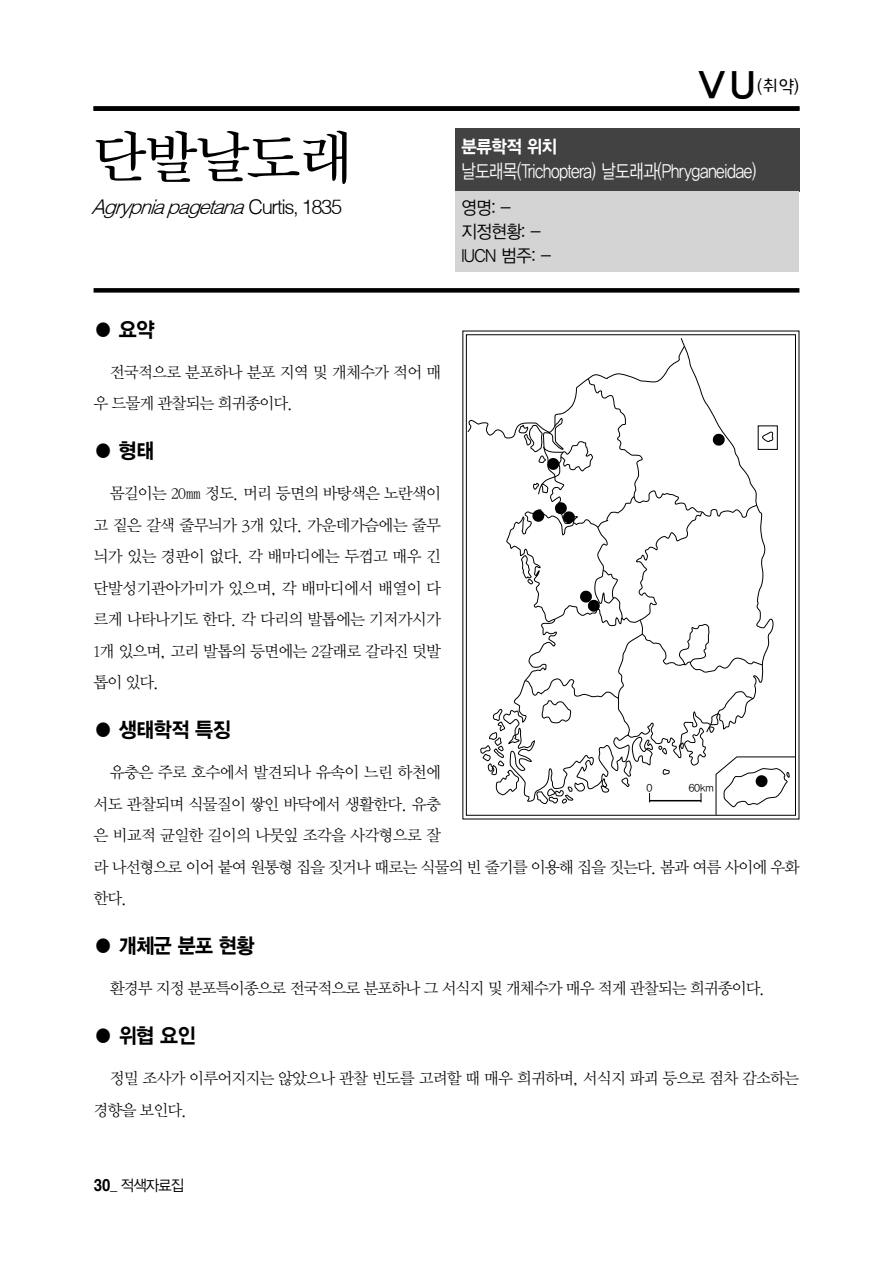
<style>
.page{position:relative;width:893px;height:1263px;background:#fff}
.page>*{position:absolute;margin:0;border:0;box-sizing:border-box;transform-origin:0 0}
.t1{font:60px "Sand Tm";letter-spacing:-.05em;color:#000}
.t2{font:21px "ks GO150";letter-spacing:-.025em;color:#000;scale:.93 1}
.t3{font:italic 300 20.25px "Helvetica";color:#000}
.t4{font:19.5px "ks GO120";letter-spacing:-.025em;color:#fff;scale:.8 1}
.t5{font:18px/24px "ks GO120";letter-spacing:-.025em;color:#000;scale:.93 1}
.t6{font:18px "ks GO220";color:#000}
.t7{font:18px "ks GO150";letter-spacing:-.025em;color:#fff;scale:.93 1}
.t8{font:16.05px/31.5px "ks J Mj";letter-spacing:-.055em;color:#000}
.t9{font:15.45px "ks GO120";letter-spacing:-.05em;color:#000;scale:.93 1}
.t10{font:10.5px "ks GO120";color:#000}
.s1{font-style:normal}
.s2{font-family:"ks GO240";font-size:39px}
.s3{font-family:"H Ygtr E"}
.s4{font-family:"Helvetica";font-weight:300}
</style>
<div class="page">
<div style="left:94px;top:288px;width:705px;height:5px;background:#000"></div>
<div style="left:94px;top:106px;width:705px;height:5px;background:#000"></div>
<svg style="left:480px;top:346px;width:315px;height:469px"></svg>
<div style="left:455px;top:128px;width:344px;height:63px;background:#424242"></div>
<div style="left:455px;top:191px;width:344px;height:81px;background:#d4d4d4"></div>
<h1 class="t1" style="left:94px;top:129px;width:259px">단발날도래</h1>
<p class="t3" style="left:91px;top:194px;width:253px">Agrypniapagetana<span class="s1">C u r t i s , 1 8 3 5</span></p>
<p class="t6" style="left:696px;top:78px;width:105px"><span class="s2">VU</span>(취약)</p>
<p class="t7" style="left:461px;top:138px;width:104px">분류학적 위치</p>
<p class="t4" style="left:461px;top:160px;width:371px">날도래목( richoptera) 날도래과(Phryganeidae)</p>
<p class="t5" style="left:461px;top:196px;width:87px">영명: - 지정현황: -<br>IU</p>
<p class="t5" style="left:465px;top:219px;width:16px">IU</p>
<p class="t5" style="left:505px;top:219px;width:38px">범주:</p>
<p class="t5" style="left:501px;top:244px;width:55px">범주: -</p>
<h2 class="t2" style="left:94px;top:318px;width:67px">● 요약</h2>
<p class="t8" style="left:94px;top:353px;width:349px;text-indent:16px">전국적으로 분포하나 분포 지역 및 개체수가 적어 매 우 드물게 관찰되는 희귀종이다.</p>
<h2 class="t2" style="left:94px;top:440px;width:67px">● 형태</h2>
<p class="t8" style="left:94px;top:474px;width:349px;text-align:justify;text-indent:16px">몸길이는 20㎜ 정도. 머리 등면의 바탕색은 노란색이 고 짙은 갈색 줄무늬가 3개 있다. 가운데가슴에는 줄무 늬가 있는 경판이 없다. 각 배마디에는 두껍고 매우 긴 단발성기관아가미가 있으며, 각 배마디에서 배열이 다 르게 나타나기도 한다. 각 다리의 발톱에는 기저가시가 1개 있으며, 고리 발톱의 등면에는 2갈래로 갈라진 덧발 톱이 있다.</p>
<h2 class="t2" style="left:94px;top:719px;width:149px">● 생태학적 특징</h2>
<p class="t8" style="left:94px;top:753px;width:707px;text-indent:16px">유충은 주로 호수에서 발견되나 유속이 느린 하천에<br>서도 관찰되며 식물질이 쌓인 바닥에서 생활한다. 유충<br>은 비교적 균일한 길이의 나뭇잎 조각을 사각형으로 잘<br>라 나선형으로 이어 붙여 원통형 집을 짓거나 때로는 식물의 빈 줄기를 이용해 집을 짓는다. 봄과 여름 사이에 우화 한다.</p>
<h2 class="t2" style="left:94px;top:935px;width:175px">● 개체군 분포 현황</h2>
<p class="t8" style="left:110px;top:969px;width:657px">환경부 지정 분포특이종으로 전국적으로 분포하나 그 서식지 및 개체수가 매우 적게 관찰되는 희귀종이다.</p>
<h2 class="t2" style="left:94px;top:1025px;width:111px">● 위협 요인</h2>
<p class="t8" style="left:94px;top:1059px;width:707px;text-indent:16px">정밀 조사가 이루어지지는 않았으나 관찰 빈도를 고려할 때 매우 희귀하며, 서식지 파괴 등으로 점차 감소하는 경향을 보인다.</p>
<p class="t10" style="left:646px;top:782px;width:8px">0</p>
<p class="t10" style="left:689px;top:782px;width:26px">60km</p>
<p class="t9" style="left:94px;top:1177px;width:99px"><span class="s3">30</span><span class="s4">_</span> 적색자료집</p>
</div>
